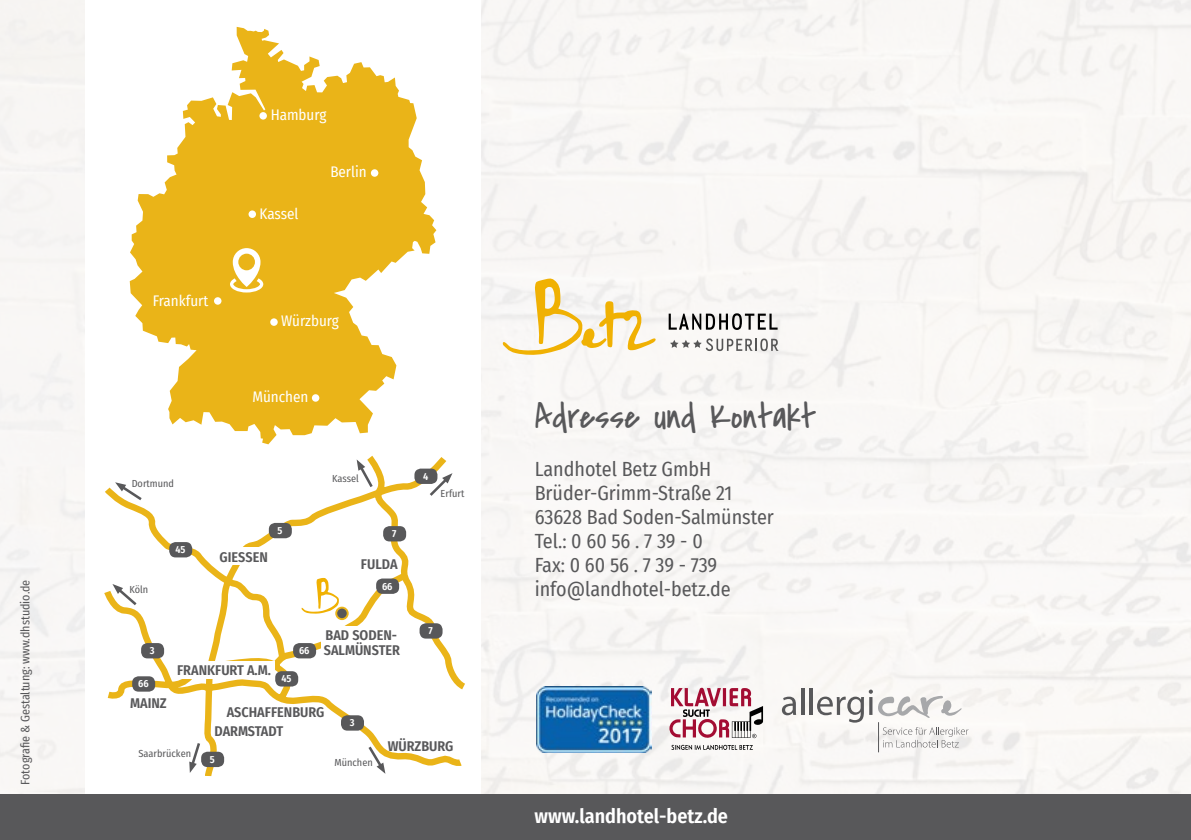
<style>
.page{position:relative;width:1191px;height:840px;background:#fff}
.page>*{position:absolute;margin:0;border:0;box-sizing:border-box;transform-origin:0 0}
.t1{font:36px "Covered By Your Grace";color:#58585a}
.t2{font:20px/24px "Fira Sans Condensed";color:#58585a}
.t3{font:600 20px "Fira Sans Condensed";color:#fff}
.t4{font:15px "Fira Sans Condensed";color:#fff}
.t5{font:600 14px/14.6px "Fira Sans Condensed";color:#58585a}
.t6{font:12px "Fira Sans Condensed";color:#58585a}
.t7{font:10.2px "Fira Sans Condensed";color:#58585a}
.t8{font:600 10.2px "Fira Sans Condensed";color:#fff}
</style>
<div class="page">
<div style="left:0;top:0;width:1191px;height:794px;background:#f9f7f5"></div>
<svg style="left:503px;top:278px;width:153px;height:76px"></svg>
<svg style="left:668px;top:313px;width:109px;height:17px"></svg>
<svg style="left:670px;top:338px;width:108px;height:13px"></svg>
<div style="left:85px;top:0;width:395px;height:794px;background:#fff"></div>
<svg style="left:130px;top:27px;width:306px;height:417px;fill:#eab418"></svg>
<svg style="left:230px;top:248px;width:33px;height:44px"></svg>
<div style="left:214px;top:297px;width:7px;height:7px;background:#fff;border-radius:50%"></div>
<div style="left:312px;top:394px;width:7px;height:7px;background:#fff;border-radius:50%"></div>
<div style="left:371px;top:169px;width:7px;height:8px;background:#fff;border-radius:50%"></div>
<div style="left:259px;top:112px;width:8px;height:7px;background:#fff;border-radius:50%"></div>
<div style="left:248px;top:210px;width:8px;height:8px;background:#fff;border-radius:50%"></div>
<div style="left:270px;top:318px;width:8px;height:7px;background:#fff;border-radius:50%"></div>
<svg style="left:104px;top:455px;width:361px;height:322px"></svg>
<div style="left:169px;top:541px;width:23px;height:16px;background:#58585a;border-radius:6px"></div>
<div style="left:341px;top:714px;width:23px;height:16px;background:#58585a;border-radius:6px"></div>
<div style="left:414px;top:468px;width:23px;height:15px;background:#58585a;border-radius:6px"></div>
<div style="left:141px;top:642px;width:23px;height:16px;background:#58585a;border-radius:6px"></div>
<div style="left:419px;top:623px;width:23px;height:15px;background:#58585a;border-radius:6px"></div>
<div style="left:383px;top:526px;width:23px;height:15px;background:#58585a;border-radius:6px"></div>
<div style="left:269px;top:522px;width:23px;height:16px;background:#58585a;border-radius:6px"></div>
<div style="left:201px;top:751px;width:23px;height:15px;background:#58585a;border-radius:6px"></div>
<div style="left:132px;top:676px;width:23px;height:15px;background:#58585a;border-radius:6px"></div>
<div style="left:275px;top:670px;width:23px;height:16px;background:#58585a;border-radius:6px"></div>
<svg style="left:115px;top:482px;width:29px;height:20px"></svg>
<svg style="left:356px;top:459px;width:19px;height:30px"></svg>
<svg style="left:427px;top:473px;width:25px;height:25px"></svg>
<div style="left:216px;top:547px;width:55px;height:17px;background:#fff"></div>
<div style="left:174px;top:660px;width:100px;height:18px;background:#fff"></div>
<div style="left:127px;top:693px;width:43px;height:18px;background:#fff"></div>
<svg style="left:112px;top:583px;width:27px;height:24px"></svg>
<svg style="left:188px;top:739px;width:14px;height:33px"></svg>
<svg style="left:366px;top:743px;width:20px;height:30px"></svg>
<svg style="left:276px;top:566px;width:138px;height:96px"></svg>
<svg style="left:669px;top:687px;width:94px;height:51px"></svg>
<svg style="left:671px;top:744px;width:82px;height:5px"></svg>
<svg style="left:782px;top:696px;width:14px;height:19px"></svg>
<hr style="left:801px;top:688px;width:3px;height:26px;background:#58585a">
<hr style="left:809px;top:688px;width:4px;height:26px;background:#58585a">
<svg style="left:817px;top:689px;width:151px;height:58px"></svg>
<hr style="left:878px;top:721px;width:1px;height:31px;background:#58585a">
<img style="left:537px;top:685px;width:114px;height:67px">
<div style="left:0;top:794px;width:1191px;height:45px;background:#58585a"></div>
<p class="t6" style="left:16px;top:784px;width:206px;rotate:-90deg">Fotografie &amp; Gestaltung: www.dhstudio.de</p>
<p class="t4" style="left:271px;top:104px;width:57px">Hamburg</p>
<p class="t4" style="left:259px;top:202px;width:41px">Kassel</p>
<p class="t4" style="left:330px;top:160px;width:38px">Berlin</p>
<p class="t4" style="left:153px;top:289px;width:57px">Frankfurt</p>
<p class="t4" style="left:281px;top:310px;width:59px">Würzburg</p>
<p class="t4" style="left:252px;top:385px;width:57px">München</p>
<p class="t7" style="left:132px;top:475px;width:44px">Dortmund</p>
<p class="t7" style="left:332px;top:470px;width:28px">Kassel</p>
<p class="t8" style="left:277px;top:522px;width:6px">5</p>
<p class="t8" style="left:392px;top:525px;width:6px">7</p>
<p class="t8" style="left:175px;top:541px;width:12px">45</p>
<p class="t5" style="left:220px;top:548px;width:50px">GIESSEN</p>
<p class="t5" style="left:361px;top:556px;width:38px">FULDA</p>
<p class="t7" style="left:130px;top:581px;width:20px">Köln</p>
<p class="t8" style="left:382px;top:577px;width:12px">66</p>
<p class="t8" style="left:150px;top:642px;width:6px">3</p>
<p class="t8" style="left:299px;top:642px;width:12px">66</p>
<p class="t5" style="left:324px;top:626px;width:78px">BAD SODEN-<br>SALMÜNSTER</p>
<p class="t8" style="left:138px;top:675px;width:12px">66</p>
<p class="t5" style="left:177px;top:662px;width:95px">FRANKFURT A.M.</p>
<p class="t8" style="left:281px;top:670px;width:12px">45</p>
<p class="t5" style="left:130px;top:694px;width:38px">MAINZ</p>
<p class="t5" style="left:227px;top:703px;width:99px">ASCHAFFENBURG</p>
<p class="t8" style="left:423px;top:467px;width:7px">4</p>
<p class="t7" style="left:440px;top:486px;width:25px">Erfurt</p>
<p class="t8" style="left:428px;top:622px;width:6px">7</p>
<p class="t7" style="left:139px;top:745px;width:54px">Saarbrücken</p>
<p class="t5" style="left:214px;top:722px;width:70px">DARMSTADT</p>
<p class="t8" style="left:210px;top:750px;width:6px">5</p>
<p class="t8" style="left:350px;top:714px;width:6px">3</p>
<p class="t7" style="left:335px;top:754px;width:40px">München</p>
<p class="t5" style="left:388px;top:737px;width:67px">WÜRZBURG</p>
<h1 class="t1" style="left:535px;top:392px;width:283px">Adresse und Kontakt</h1>
<p class="t2" style="left:535px;top:456px;width:241px">Landhotel Betz GmbH<br>Brüder-Grimm-Straße 21<br>63628 Bad Soden-Salmünster<br>Tel.: 0 60 56 . 7 39 - 0<br>Fax: 0 60 56 . 7 39 - 739 info@landhotel-betz.de</p>
<p class="t3" style="left:534px;top:798px;width:195px">www.landhotel-betz.de</p>
</div>
